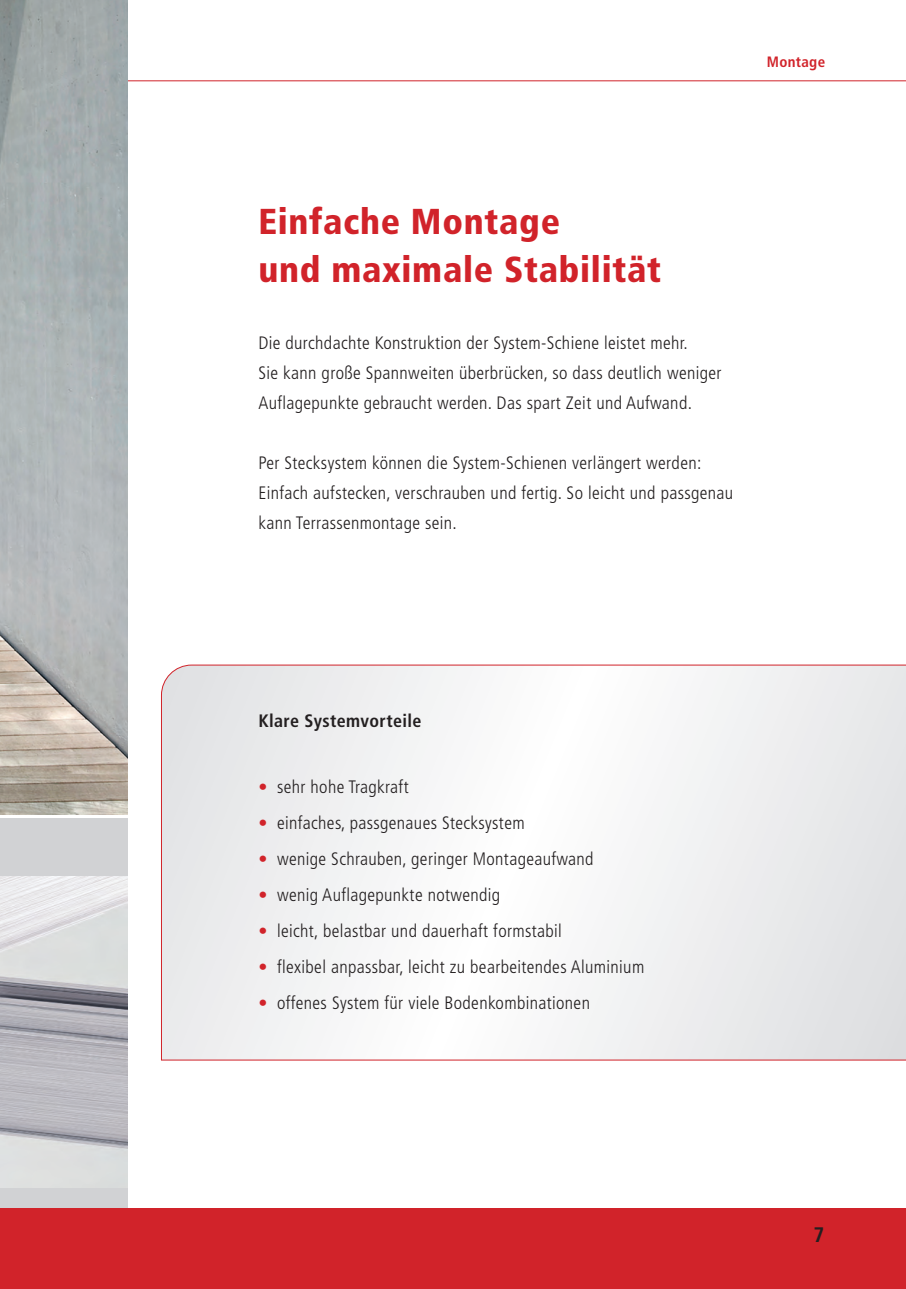
<style>
.page{position:relative;width:906px;height:1289px;background:#fff}
.page>*{position:absolute;margin:0;border:0;box-sizing:border-box;transform-origin:0 0}
.t1{font:900 condensed 36px/48px "Frutiger LT";letter-spacing:.02em;color:#d1232a}
.t2{font:700 condensed 21px "Frutiger LT";color:#231f20}
.t3{font:300 condensed 18px/30px "Frutiger LT Std";letter-spacing:.02em;color:#231f20}
.t4{font:300 condensed 18px "Frutiger LT";letter-spacing:.02em;color:#231f20}
.t5{font:700 condensed 18px "Frutiger LT";letter-spacing:.02em;color:#231f20}
.t6{font:700 condensed 15px "Frutiger LT";letter-spacing:.02em;color:#d1232a}
.s1{color:#d1232a}
</style>
<div class="page">
<hr style="left:0;top:80px;width:906px;height:1px;background:#d1232a">
<div style="left:0;top:818px;width:127px;height:401px;background:#d1d2d4"></div>
<img style="left:0;top:0;width:127px;height:814px">
<img style="left:0;top:876px;width:127px;height:311px">
<svg style="left:161px;top:664px;width:745px;height:396px"></svg>
<div style="left:0;top:1208px;width:906px;height:80px;background:#d1232a"></div>
<p class="t6" style="left:767px;top:52px;width:60px">Montage</p>
<h1 class="t1" style="left:258px;top:197px;width:404px">Einfache Montage<br>und maximale Stabilität</h1>
<p class="t3" style="left:258px;top:328px;width:464px">Die durchdachte Konstruktion der System-Schiene leistet mehr.<br>Sie kann große Spannweiten überbrücken, so dass deutlich weniger<br>Auflagepunkte gebraucht werden. Das spart Zeit und Aufwand.</p>
<p class="t3" style="left:258px;top:448px;width:476px">Per Stecksystem können die System-Schienen verlängert werden:<br>Einfach aufstecken, verschrauben und fertig. So leicht und passgenau kann Terrassenmontage sein.</p>
<p class="t5" style="left:258px;top:710px;width:165px">Klare Systemvorteile</p>
<p class="t4" style="left:258px;top:776px;width:152px"><span class="s1">•</span> sehr hohe Tragkraft</p>
<p class="t4" style="left:258px;top:812px;width:268px"><span class="s1">•</span> einfaches, passgenaues Stecksystem</p>
<p class="t4" style="left:258px;top:848px;width:337px"><span class="s1">•</span> wenige Schrauben, geringer Montageaufwand</p>
<p class="t4" style="left:258px;top:884px;width:243px"><span class="s1">•</span> wenig Auflagepunkte notwendig</p>
<p class="t4" style="left:258px;top:920px;width:305px"><span class="s1">•</span> leicht, belastbar und dauerhaft formstabil</p>
<p class="t4" style="left:258px;top:956px;width:387px"><span class="s1">•</span> flexibel anpassbar, leicht zu bearbeitendes Aluminium</p>
<p class="t4" style="left:258px;top:992px;width:333px"><span class="s1">•</span> offenes System für viele Bodenkombinationen</p>
<p class="t2" style="left:813px;top:1222px;width:12px">7</p>
</div>
